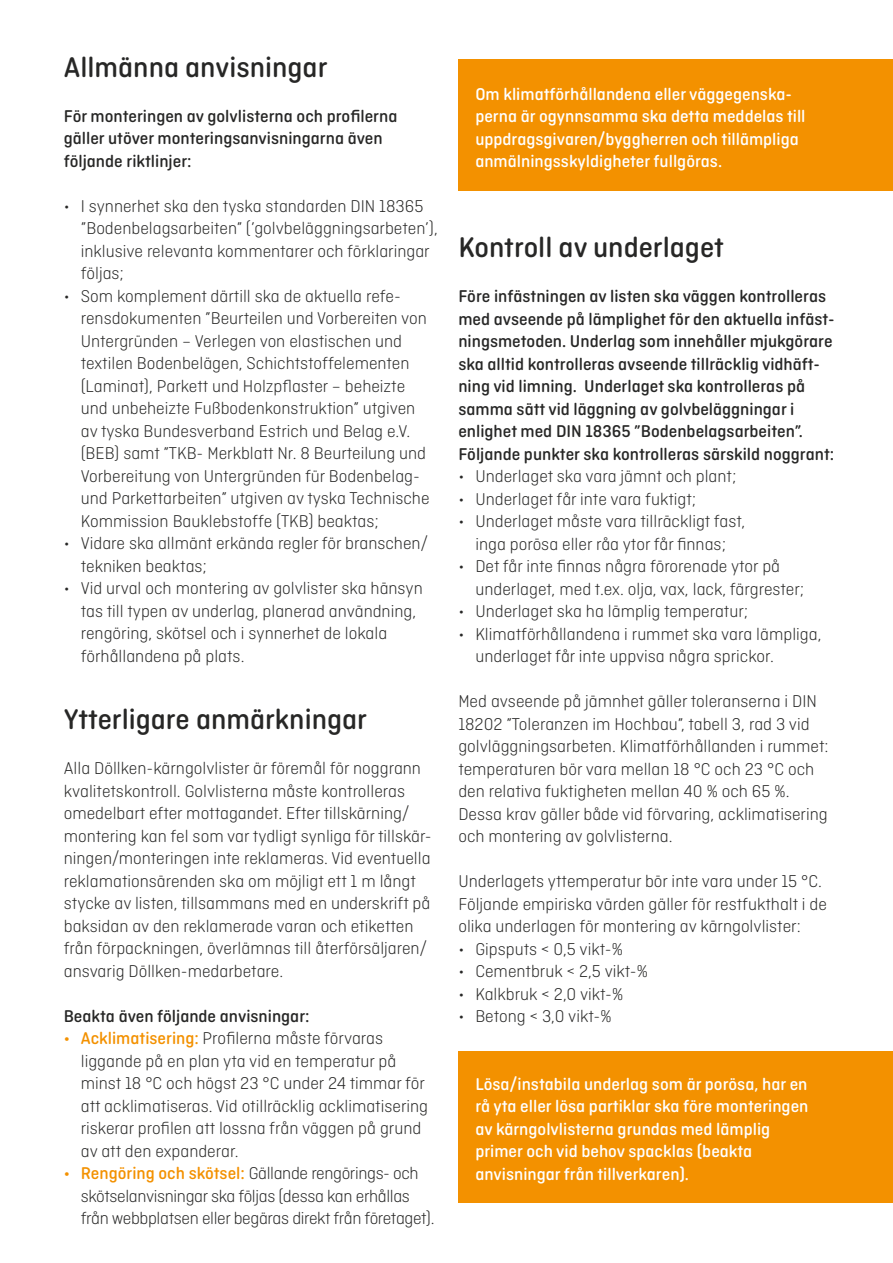
<style>
.page{position:relative;width:893px;height:1263px;background:#fff}
.page>*{position:absolute;margin:0;border:0;box-sizing:border-box;transform-origin:0 0}
.t1{font:500 30px "Ciutadella Rounded";color:#272726}
.t2{font:300 18px/22.5px "Ciutadella Rounded";color:#272726}
.t3{font:500 18px/22.5px "Ciutadella Rounded";color:#272726}
.t4{font:500 18px/22.5px "Ciutadella Rounded";color:#fff}
.t5{font:300 18px/22.5px "Ciutadella Rounded";letter-spacing:-.02em;color:#272726}
.s1{font-weight:500;color:#f39100}
</style>
<div class="page">
<div style="left:458px;top:1051px;width:435px;height:151px;background:#f39100"></div>
<div style="left:458px;top:60px;width:435px;height:131px;background:#f39100"></div>
<h1 class="t1" style="left:64px;top:50px;width:265px">Allmänna anvisningar</h1>
<p class="t3" style="left:64px;top:105px;width:335px">För monteringen av golvlisterna och profilerna gäller utöver monteringsanvisningarna även följande riktlinjer:</p>
<p class="t2" style="left:81px;top:194px;width:359px;text-indent:-17px">• I synnerhet ska den tyska standarden DIN 18365 ”Bodenbelagsarbeiten” (’golvbeläggningsarbeten’), inklusive relevanta kommentarer och förklaringar följas;</p>
<p class="t2" style="left:81px;top:284px;width:350px;text-indent:-17px">• Som komplement därtill ska de aktuella refe&shy;rensdokumenten ”Beurteilen und Vorbereiten von Untergründen – Verlegen von elastischen und textilen Bodenbelägen, Schichtstoffelementen (Laminat), Parkett und Holzpflaster – beheizte und unbeheizte Fußbodenkonstruktion” utgiven av tyska Bundesverband Estrich und Belag e.V. (BEB) samt ”TKB- Merkblatt Nr. 8 Beurteilung und Vorbereitung von Untergründen für Bodenbelag&shy;und Parkettarbeiten” utgiven av tyska Technische Kommission Bauklebstoffe (TKB) beaktas;</p>
<p class="t2" style="left:81px;top:532px;width:349px;text-indent:-17px">• Vidare ska allmänt erkända regler för branschen/ tekniken beaktas;</p>
<p class="t2" style="left:81px;top:577px;width:343px;text-indent:-17px">• Vid urval och montering av golvlister ska hänsyn tas till typen av underlag, planerad användning, rengöring, skötsel och i synnerhet de lokala förhållandena på plats.</p>
<h1 class="t1" style="left:64px;top:702px;width:305px">Ytterligare anmärkningar</h1>
<p class="t2" style="left:64px;top:757px;width:369px">Alla Döllken-kärngolvlister är föremål för noggrann kvalitetskontroll. Golvlisterna måste kontrolleras omedelbart efter mottagandet. Efter tillskärning/ montering kan fel som var tydligt synliga för tillskär&shy;ningen/monteringen inte reklameras. Vid eventuella reklamationsärenden ska om möjligt ett 1 m långt stycke av listen, tillsammans med en underskrift på baksidan av den reklamerade varan och etiketten från förpackningen, överlämnas till återförsäljaren/ ansvarig Döllken-medarbetare.</p>
<p class="t3" style="left:64px;top:1005px;width:247px">Beakta även följande anvisningar:</p>
<p class="t2" style="left:81px;top:1027px;width:349px;text-indent:-17px"><span class="s1">• Acklimatisering:</span> Profilerna måste förvaras liggande på en plan yta vid en temperatur på minst 18 °C och högst 23 °C under 24 timmar för att acklimatiseras. Vid otillräcklig acklimatisering riskerar profilen att lossna från väggen på grund av att den expanderar.</p>
<p class="t5" style="left:81px;top:1162px;width:355px;text-indent:-17px"><span class="s1">• Rengöring och skötsel:</span> Gällande rengörings- och skötselanvisningar ska följas (dessa kan erhållas från webbplatsen eller begäras direkt från företaget).</p>
<p class="t4" style="left:475px;top:83px;width:332px">Om klimatförhållandena eller väggegenska&shy;perna är ogynnsamma ska detta meddelas till uppdragsgivaren/byggherren och tillämpliga anmälningsskyldigheter fullgöras.</p>
<h1 class="t1" style="left:458px;top:231px;width:267px">Kontroll av underlaget</h1>
<p class="t3" style="left:458px;top:285px;width:378px">Före infästningen av listen ska väggen kontrolleras med avseende på lämplighet för den aktuella infäst&shy;ningsmetoden. Underlag som innehåller mjukgörare ska alltid kontrolleras avseende tillräcklig vidhäft&shy;ning vid limning. Underlaget ska kontrolleras på samma sätt vid läggning av golvbeläggningar i enlighet med DIN 18365 ”Bodenbelagsarbeiten”.<br>Följande punkter ska kontrolleras särskild noggrant:</p>
<p class="t2" style="left:458px;top:465px;width:280px">• Underlaget ska vara jämnt och plant;</p>
<p class="t2" style="left:458px;top:488px;width:240px">• Underlaget får inte vara fuktigt;</p>
<p class="t2" style="left:458px;top:510px;width:289px;text-align:center">• Underlaget måste vara tillräckligt fast, inga porösa eller råa ytor får finnas;</p>
<p class="t2" style="left:475px;top:555px;width:331px;text-indent:-17px">• Det får inte finnas några förorenade ytor på underlaget, med t.ex. olja, vax, lack, färgrester;</p>
<p class="t2" style="left:458px;top:600px;width:292px">• Underlaget ska ha lämplig temperatur;</p>
<p class="t2" style="left:475px;top:623px;width:348px;text-indent:-17px">• Klimatförhållandena i rummet ska vara lämpliga, underlaget får inte uppvisa några sprickor.</p>
<p class="t2" style="left:458px;top:690px;width:372px">Med avseende på jämnhet gäller toleranserna i DIN 18202 ”Toleranzen im Hochbau”, tabell 3, rad 3 vid golvläggningsarbeten. Klimatförhållanden i rummet: temperaturen bör vara mellan 18 °C och 23 °C och den relativa fuktigheten mellan 40 % och 65 %.<br>Dessa krav gäller både vid förvaring, acklimatisering och montering av golvlisterna.</p>
<p class="t2" style="left:458px;top:870px;width:370px">Underlagets yttemperatur bör inte vara under 15 °C.<br>Följande empiriska värden gäller för restfukthalt i de olika underlagen för montering av kärngolvlister:</p>
<p class="t2" style="left:458px;top:938px;width:166px">• Gipsputs &lt; 0,5 vikt-%</p>
<p class="t2" style="left:458px;top:960px;width:191px">• Cementbruk &lt; 2,5 vikt-%</p>
<p class="t2" style="left:458px;top:983px;width:166px">• Kalkbruk &lt; 2,0 vikt-%</p>
<p class="t2" style="left:458px;top:1005px;width:155px">• Betong &lt; 3,0 vikt-%</p>
<p class="t4" style="left:475px;top:1073px;width:335px">Lösa/instabila underlag som är porösa, har en rå yta eller lösa partiklar ska före monteringen av kärngolvlisterna grundas med lämplig primer och vid behov spacklas (beakta anvisningar från tillverkaren).</p>
</div>
